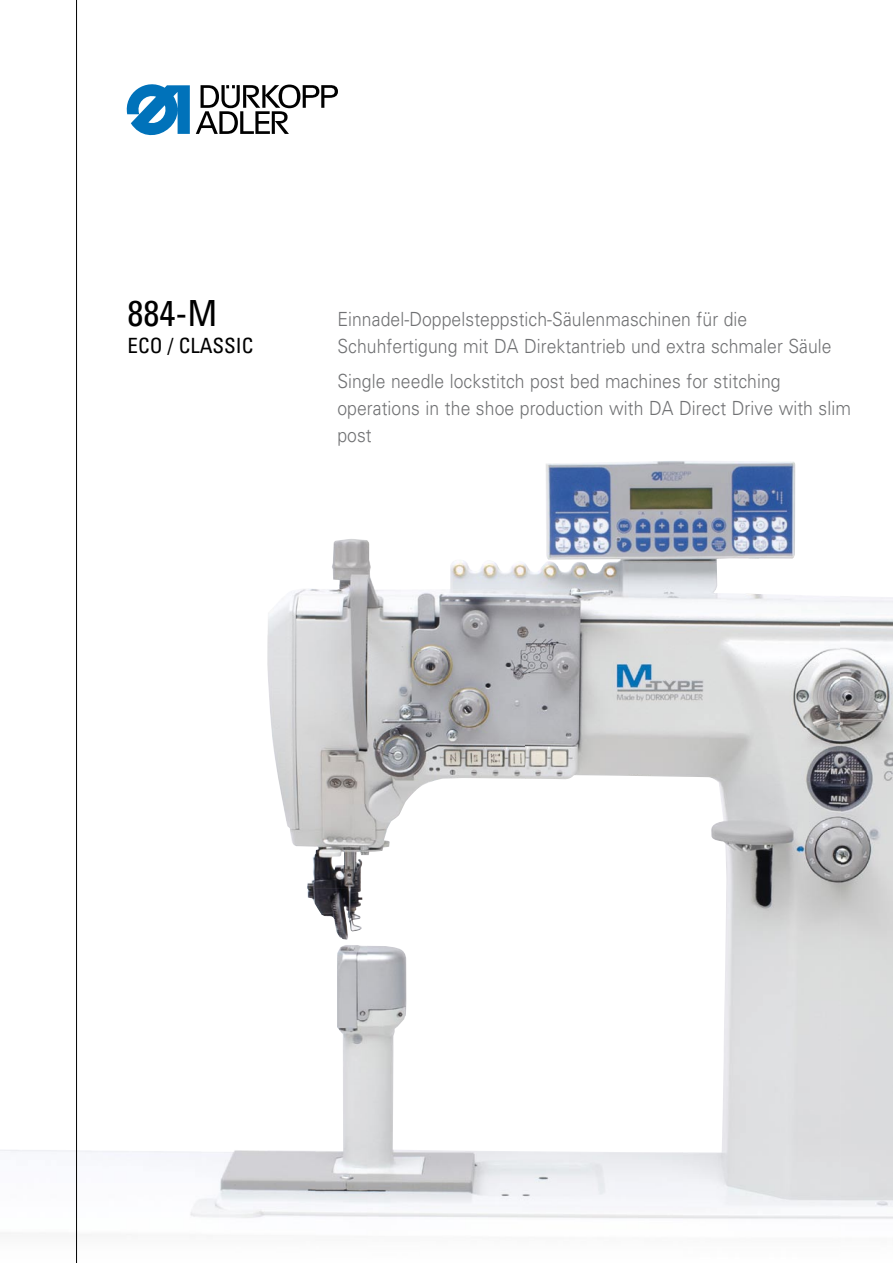
<style>
.page{position:relative;width:893px;height:1263px;background:#fff}
.page>*{position:absolute;margin:0;border:0;box-sizing:border-box;transform-origin:0 0}
.t1{font:condensed 36px "Univers CE";color:#000}
.t2{font:condensed 21px "Univers CE";color:#000}
.t3{font:300 19.5px/27px "Univers";letter-spacing:.005em;color:#707173;scale:.9 1}
</style>
<div class="page">
<img style="left:526px;top:461px;width:314px;height:320px">
<img style="left:315px;top:539px;width:211px;height:243px">
<img style="left:267px;top:589px;width:48px;height:315px">
<img style="left:840px;top:596px;width:53px;height:623px">
<img style="left:315px;top:781px;width:105px;height:107px">
<svg style="left:420px;top:781px;width:12px;height:6px"></svg>
<img style="left:683px;top:781px;width:158px;height:438px">
<img style="left:315px;top:888px;width:52px;height:329px">
<img style="left:367px;top:946px;width:53px;height:271px">
<img style="left:0;top:1149px;width:315px;height:114px">
<img style="left:420px;top:1150px;width:263px;height:69px">
<hr style="left:76px;top:0;width:1px;height:1263px;background:#000">
<svg style="left:127px;top:84px;width:211px;height:51px"></svg>
<h1 class="t1" style="left:128px;top:293px;width:91px">884-M</h1>
<p class="t2" style="left:128px;top:334px;width:127px">ECO / CLASSIC</p>
<p class="t3" style="left:337px;top:305px;width:551px">Einnadel-Doppelsteppstich-Säulenmaschinen für die<br>Schuhfertigung mit DA Direktantrieb und extra schmaler Säule</p>
<p class="t3" style="left:337px;top:368px;width:572px">Single needle lockstitch post bed machines for stitching operations in the shoe production with DA Direct Drive with slim post</p>
</div>
